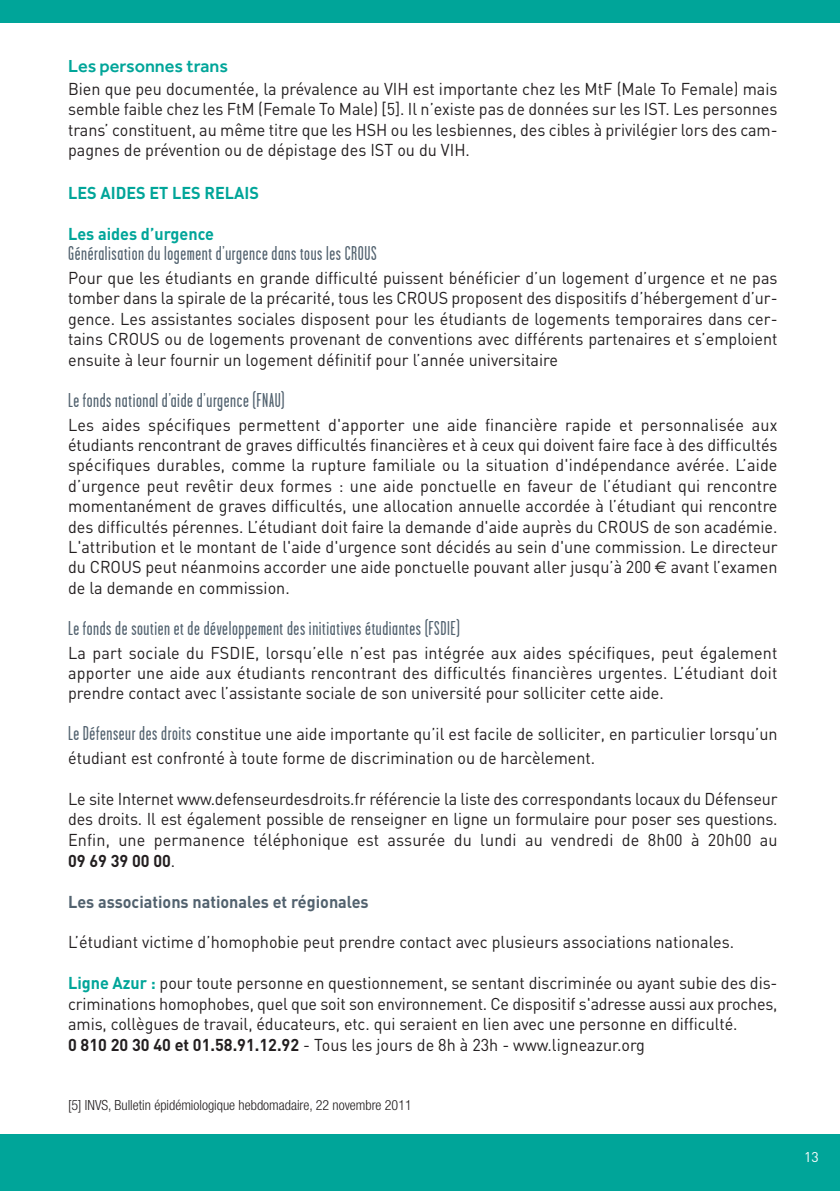
<style>
.page{position:relative;width:840px;height:1191px;background:#fff}
.page>*{position:absolute;margin:0;border:0;box-sizing:border-box;transform-origin:0 0}
.t1{font:20px "Garage Gothic";letter-spacing:.03em;color:#52626f}
.t2{font:500 18px "Effra";color:#00a599}
.t3{font:17px/20.4px "DIN";color:#231f20;text-align:justify;scale:.95 1}
.t4{font:700 17px "DIN";color:#52626f;scale:.95 1}
.t5{font:700 17px "DIN";color:#00a599;scale:.95 1}
.t6{font:300 condensed 14px "Helvetica Neue LT Std";color:#231f20}
.t7{font:14px "DIN";color:#fff}
.s1{font-family:"Euro Sans"}
.s2{font-family:"Garage Gothic";font-size:20px;color:#52626f}
.s3{font-weight:700}
.s4{font-weight:700;color:#00a599}
</style>
<div class="page">
<div style="left:0;top:1134px;width:839px;height:57px;background:#00a599"></div>
<div style="left:0;top:0;width:839px;height:23px;background:#00a599"></div>
<p class="t2" style="left:68px;top:55px;width:161px">Les personnes trans</p>
<p class="t3" style="left:68px;top:78px;width:747px">Bien que peu documentée, la prévalence au VIH est importante chez les MtF (Male To Female) mais semble faible chez les FtM (Female To Male) [5]. Il n’existe pas de données sur les IST. Les personnes trans’ constituent, au même titre que les HSH ou les lesbiennes, des cibles à privilégier lors des cam&shy;pagnes de prévention ou de dépistage des IST ou du VIH.</p>
<p class="t5" style="left:68px;top:182px;width:202px">LES AIDES ET LES RELAIS</p>
<p class="t5" style="left:68px;top:223px;width:155px">Les aides d’urgence</p>
<p class="t1" style="left:68px;top:243px;width:310px">Généralisation du logement d’urgence dans tous les CROUS</p>
<p class="t3" style="left:68px;top:267px;width:747px">Pour que les étudiants en grande difficulté puissent bénéficier d’un logement d’urgence et ne pas tomber dans la spirale de la précarité, tous les CROUS proposent des dispositifs d’hébergement d’ur&shy;gence. Les assistantes sociales disposent pour les étudiants de logements temporaires dans cer&shy;tains CROUS ou de logements provenant de conventions avec différents partenaires et s’emploient ensuite à leur fournir un logement définitif pour l’année universitaire</p>
<p class="t1" style="left:68px;top:389px;width:218px">Le fonds national d’aide d’urgence (FNAU)</p>
<p class="t3" style="left:68px;top:414px;width:747px">Les aides spécifiques permettent d'apporter une aide financière rapide et personnalisée aux étudiants rencontrant de graves difficultés financières et à ceux qui doivent faire face à des difficultés spécifiques durables, comme la rupture familiale ou la situation d'indépendance avérée. L’aide d’urgence peut revêtir deux formes : une aide ponctuelle en faveur de l’étudiant qui rencontre momentanément de graves difficultés, une allocation annuelle accordée à l’étudiant qui rencontre des difficultés pérennes. L’étudiant doit faire la demande d'aide auprès du CROUS de son académie.<br>L'attribution et le montant de l'aide d'urgence sont décidés au sein d'une commission. Le directeur du CROUS peut néanmoins accorder une aide ponctuelle pouvant aller jusqu’à 200 <span class="s1">€</span> avant l’examen de la demande en commission.</p>
<p class="t1" style="left:68px;top:617px;width:393px">Le fonds de soutien et de développement des initiatives étudiantes (FSDIE)</p>
<p class="t3" style="left:68px;top:642px;width:747px">La part sociale du FSDIE, lorsqu’elle n’est pas intégrée aux aides spécifiques, peut également apporter une aide aux étudiants rencontrant des difficultés financières urgentes. L’étudiant doit prendre contact avec l’assistante sociale de son université pour solliciter cette aide.</p>
<p class="t3" style="left:68px;top:722px;width:747px;line-height:23.8px"><span class="s2">Le Défenseur des droits</span> constitue une aide importante qu’il est facile de solliciter, en particulier lorsqu’un étudiant est confronté à toute forme de discrimination ou de harcèlement.</p>
<p class="t3" style="left:68px;top:788px;width:748px">Le site Internet www.defenseurdesdroits.fr référencie la liste des correspondants locaux du Défenseur des droits. Il est également possible de renseigner en ligne un formulaire pour poser ses questions.<br>Enfin, une permanence téléphonique est assurée du lundi au vendredi de 8h00 à 20h00 au <span class="s3">09 69 39 00 00</span>.</p>
<p class="t4" style="left:68px;top:890px;width:318px">Les associations nationales et régionales</p>
<p class="t3" style="left:68px;top:931px;width:702px">L’étudiant victime d’homophobie peut prendre contact avec plusieurs associations nationales.</p>
<p class="t3" style="left:68px;top:972px;width:747px;text-align:left"><span class="s4">Ligne Azur :</span> pour toute personne en questionnement, se sentant discriminée ou ayant subie des dis&shy;criminations homophobes, quel que soit son environnement. Ce dispositif s'adresse aussi aux proches, amis, collègues de travail, éducateurs, etc. qui seraient en lien avec une personne en difficulté.<br><span class="s3">0 810 20 30 40 et 01.58.91.12.92</span> - Tous les jours de 8h à 23h - www.ligneazur.org</p>
<p class="t6" style="left:68px;top:1100px;width:345px">[5] INVS, Bulletin épidémiologique hebdomadaire, 22 novembre 2011</p>
<p class="t7" style="left:803px;top:1147px;width:16px">13</p>
</div>
